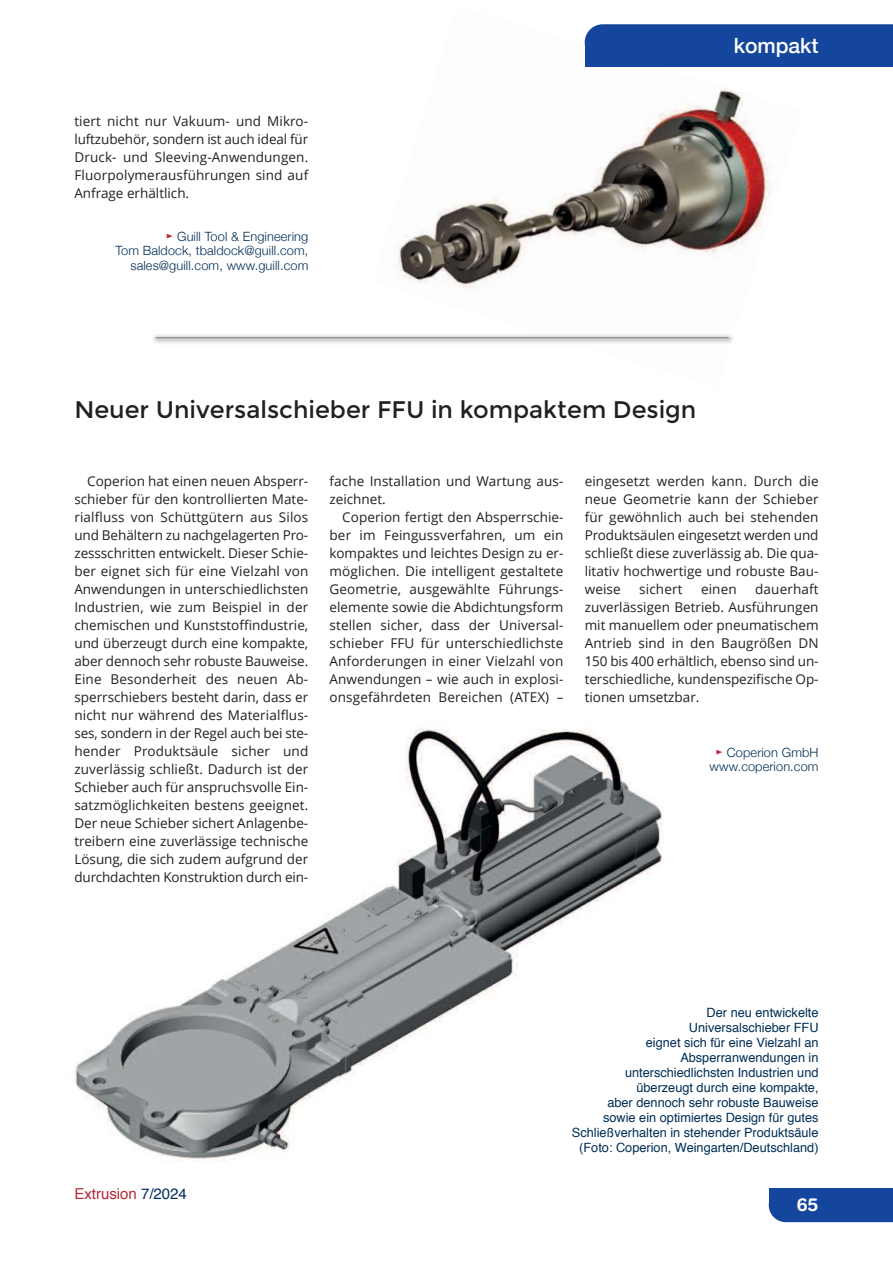
<style>
.page{position:relative;width:893px;height:1263px;background:#fff}
.page>*{position:absolute;margin:0;border:0;box-sizing:border-box;transform-origin:0 0}
.t1{font:24px "Montserrat";color:#221f1f}
.t2{font:500 21px "Helvetica Neue";color:#fff}
.t3{font:700 18px "Helvetica Rounded";color:#fff}
.t4{font:15px "Helvetica";color:#b72837}
.t5{font:13.5px/18px "Open Sans";letter-spacing:.005em;color:#221f1f;text-align:justify}
.t6{font:12.75px/15px "Helvetica";color:#002e56;text-align:right}
.t7{font:300 12.75px/14.2px "Helvetica Neue";letter-spacing:.01em;color:#002e56;text-align:right}
.s1{font-family:"Arial Unicode MS";font-weight:400;color:#b72837}
.s2{color:#00305e}
</style>
<div class="page">
<img style="left:396px;top:39px;width:406px;height:249px">
<hr style="left:155px;top:337px;width:574px;height:1px;background:#807a6c">
<div style="left:585px;top:24px;width:308px;height:21px;background:#15469d"></div>
<div style="left:585px;top:45px;width:308px;height:21px;background:#15469d"></div>
<div style="left:769px;top:1205px;width:124px;height:17px;background:#15469d"></div>
<div style="left:769px;top:1188px;width:124px;height:17px;background:#15469d"></div>
<img style="left:74px;top:728px;width:589px;height:434px">
<p class="t5" style="left:74px;top:113px;width:235px">tiert nicht nur Vakuum- und Mikro&shy;luftzubehör, sondern ist auch ideal für Druck- und Sleeving-Anwendungen.<br>Fluorpolymerausführungen sind auf Anfrage erhältlich.</p>
<p class="t7" style="left:115px;top:229px;width:194px"><span class="s1">►</span> Guill Tool &amp; Engineering<br>Tom Baldock, tbaldock@guill.com, sales@guill.com, www.guill.com</p>
<h2 class="t2" style="left:734px;top:29px;width:86px">kompakt</h2>
<h1 class="t1" style="left:74px;top:400px;width:624px">Neuer Universalschieber FFU in kompaktem Design</h1>
<p class="t5" style="left:74px;top:473px;width:235px;text-indent:13px">Coperion hat einen neuen Absperr&shy;schieber für den kontrollierten Mate&shy;rialfluss von Schüttgütern aus Silos und Behältern zu nachgelagerten Pro&shy;zessschritten entwickelt. Dieser Schie&shy;ber eignet sich für eine Vielzahl von Anwendungen in unterschiedlichsten Industrien, wie zum Beispiel in der chemischen und Kunststoffindustrie, und überzeugt durch eine kompakte, aber dennoch sehr robuste Bauweise.<br>Eine Besonderheit des neuen Ab&shy;sperrschiebers besteht darin, dass er nicht nur während des Materialflus&shy;ses, sondern in der Regel auch bei ste&shy;hender Produktsäule sicher und zuverlässig schließt. Dadurch ist der Schieber auch für anspruchsvolle Ein&shy;satzmöglichkeiten bestens geeignet.<br>Der neue Schieber sichert Anlagenbe&shy;treibern eine zuverlässige technische Lösung, die sich zudem aufgrund der durchdachten Konstruktion durch ein-</p>
<p class="t5" style="left:330px;top:473px;width:235px">fache Installation und Wartung aus&shy;zeichnet.</p>
<p class="t5" style="left:330px;top:509px;width:235px;text-indent:13px">Coperion fertigt den Absperrschie&shy;ber im Feingussverfahren, um ein kompaktes und leichtes Design zu er&shy;möglichen. Die intelligent gestaltete Geometrie, ausgewählte Führungs&shy;elemente sowie die Abdichtungsform stellen sicher, dass der Universal&shy;schieber FFU für unterschiedlichste Anforderungen in einer Vielzahl von Anwendungen – wie auch in explosi&shy;onsgefährdeten Bereichen (ATEX) –</p>
<p class="t5" style="left:585px;top:473px;width:235px">eingesetzt werden kann. Durch die neue Geometrie kann der Schieber für gewöhnlich auch bei stehenden Produktsäulen eingesetzt werden und schließt diese zuverlässig ab. Die qua&shy;litativ hochwertige und robuste Bau&shy;weise</p>
<p class="t5" style="left:585px;top:581px;width:235px;text-indent:170px">dauerhaft zuverlässigen Betrieb. Ausführungen mit manuellem oder pneumatischem Antrieb sind in den Baugrößen DN 150 bis 400 erhältlich, ebenso sind un&shy;terschiedliche, kundenspezifische Op&shy;tionen umsetzbar.</p>
<p class="t5" style="left:639px;top:581px;width:45px">sichert</p>
<p class="t5" style="left:701px;top:581px;width:37px">einen</p>
<p class="t7" style="left:710px;top:745px;width:110px;text-align:center"><span class="s1">►</span> Coperion GmbH www.coperion.com</p>
<p class="t4" style="left:74px;top:1188px;width:114px">Extrusion <span class="s2">7/2024</span></p>
<p class="t6" style="left:572px;top:1006px;width:248px">Der neu entwickelte<br>Universalschieber FFU<br>eignet sich für eine Vielzahl an Absperranwendungen in unterschiedlichsten Industrien und überzeugt durch eine kompakte,<br>aber dennoch sehr robuste Bauweise sowie ein optimiertes Design für gutes Schließverhalten in stehender Produktsäule (Foto: Coperion, Weingarten/Deutschland)</p>
<h3 class="t3" style="left:797px;top:1194px;width:23px">65</h3>
</div>
